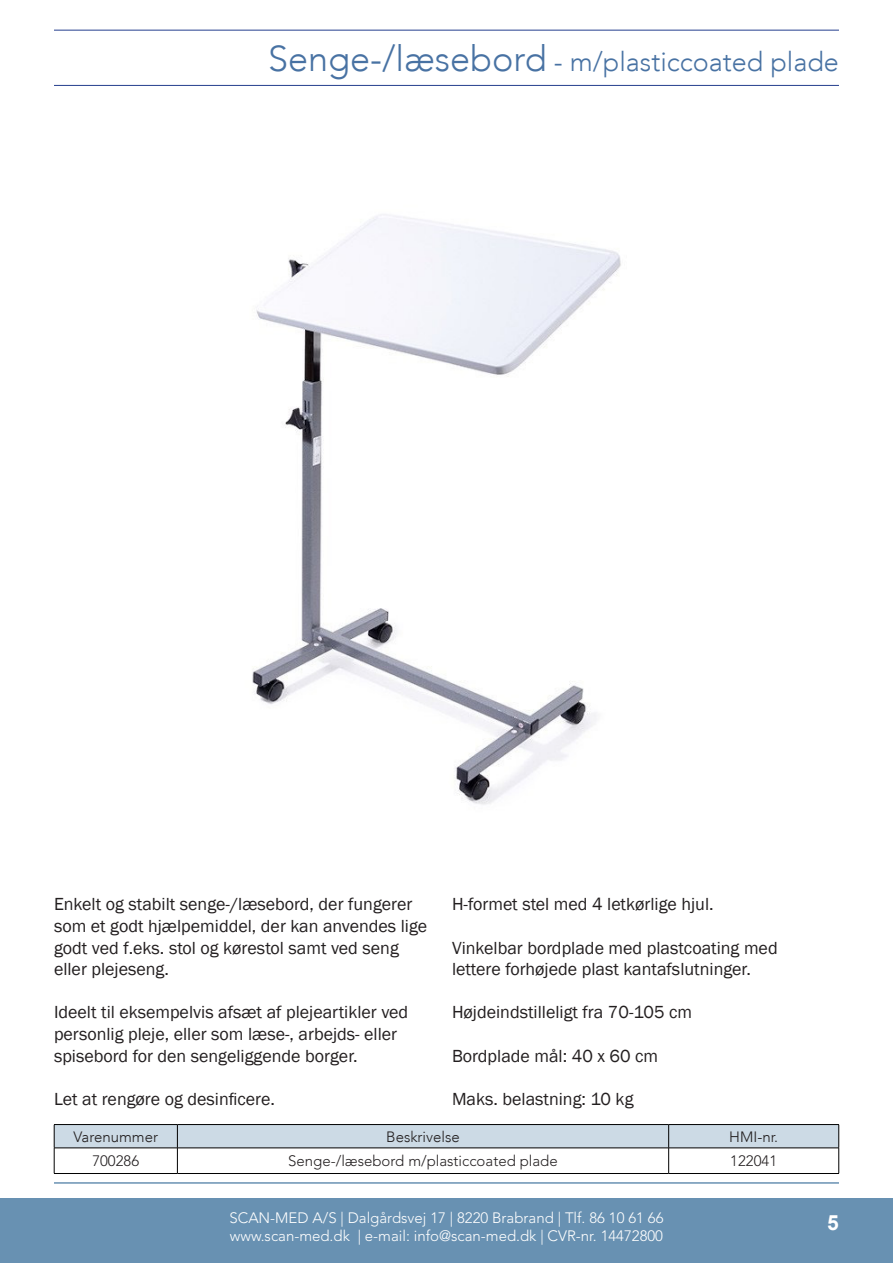
<style>
.page{position:relative;width:893px;height:1263px;background:#fff}
.page>*{position:absolute;margin:0;border:0;box-sizing:border-box;transform-origin:0 0}
.Overskrift_-_venstre{font:300 27px "Avenir LT";color:#4872a3}
.t1{font:700 21px "Arial";color:#fff}
.Beskrivelse_-_oversk{font:18px/21.6px "Franklin Gothic";color:#231f20}
.t2{font:300 15px/18px "Avenir LT Std";color:#fff}
.Sund__avis_-_tabel_t{font:300 15px "Avenir LT Std";color:#231f20}
.Sund__avis_-_tabel_t-2{font:300 15px "Avenir LT";color:#231f20}
.s1{font-size:36px}
</style>
<div class="page">
<div style="left:0;top:1198px;width:893px;height:65px;background:#6891b2"></div>
<hr style="left:54px;top:1182px;width:785px;height:2px;background:#3b709b">
<hr style="left:54px;top:30px;width:785px;height:1px;background:#253f8e">
<hr style="left:54px;top:85px;width:785px;height:1px;background:#253f8e">
<hr style="left:54px;top:1173px;width:123px;height:1px;background:#000">
<hr style="left:177px;top:1173px;width:492px;height:1px;background:#000">
<hr style="left:669px;top:1173px;width:170px;height:1px;background:#000">
<svg style="left:54px;top:1124px;width:785px;height:49px"></svg>
<img style="left:252px;top:214px;width:369px;height:591px">
<p class="Overskrift_-_venstre" style="left:268px;top:46px;width:572px"><span class="s1">Senge-/læsebord</span> - m/plasticcoated plade</p>
<p class="Beskrivelse_-_oversk" style="left:54px;top:894px;width:375px">Enkelt og stabilt senge-/læsebord, der fungerer som et godt hjælpemiddel, der kan anvendes lige godt ved f.eks. stol og kørestol samt ved seng eller plejeseng.</p>
<p class="Beskrivelse_-_oversk" style="left:54px;top:1002px;width:356px">Ideelt til eksempelvis afsæt af plejeartikler ved personlig pleje, eller som læse-, arbejds- eller</p>
<p class="Beskrivelse_-_oversk" style="left:54px;top:1045px;width:305px">spisebord for den sengeliggende borger.</p>
<p class="Beskrivelse_-_oversk" style="left:54px;top:1088px;width:223px">Let at rengøre og desinficere.</p>
<p class="Beskrivelse_-_oversk" style="left:452px;top:894px;width:263px">H-formet stel med 4 letkørlige hjul.</p>
<p class="Beskrivelse_-_oversk" style="left:452px;top:937px;width:327px">Vinkelbar bordplade med plastcoating med</p>
<p class="Beskrivelse_-_oversk" style="left:452px;top:959px;width:301px">lettere forhøjede plast kantafslutninger.</p>
<p class="Beskrivelse_-_oversk" style="left:452px;top:1002px;width:242px">Højdeindstilleligt fra 70-105 cm</p>
<p class="Beskrivelse_-_oversk" style="left:452px;top:1045px;width:208px">Bordplade mål: 40 x 60 cm</p>
<p class="Beskrivelse_-_oversk" style="left:452px;top:1088px;width:183px">Maks. belastning: 10 kg</p>
<p class="Sund__avis_-_tabel_t-2" style="left:74px;top:1128px;width:86px">Varenummer</p>
<p class="Sund__avis_-_tabel_t-2" style="left:386px;top:1128px;width:75px">Beskrivelse</p>
<p class="Sund__avis_-_tabel_t-2" style="left:729px;top:1128px;width:50px">HMI-nr.</p>
<p class="Sund__avis_-_tabel_t" style="left:92px;top:1152px;width:48px">700286</p>
<p class="Sund__avis_-_tabel_t" style="left:288px;top:1152px;width:271px">Senge-/læsebord m/plasticcoated plade</p>
<p class="Sund__avis_-_tabel_t" style="left:730px;top:1152px;width:48px">122041</p>
<p class="t2" style="left:229px;top:1209px;width:436px">SCAN-MED A/S | Dalgårdsvej 17 | 8220 Brabrand | Tlf. 86 10 61 66 www.scan-med.dk | e-mail: info@scan-med.dk | CVR-nr. 14472800</p>
<p class="t1" style="left:827px;top:1208px;width:13px">5</p>
</div>
